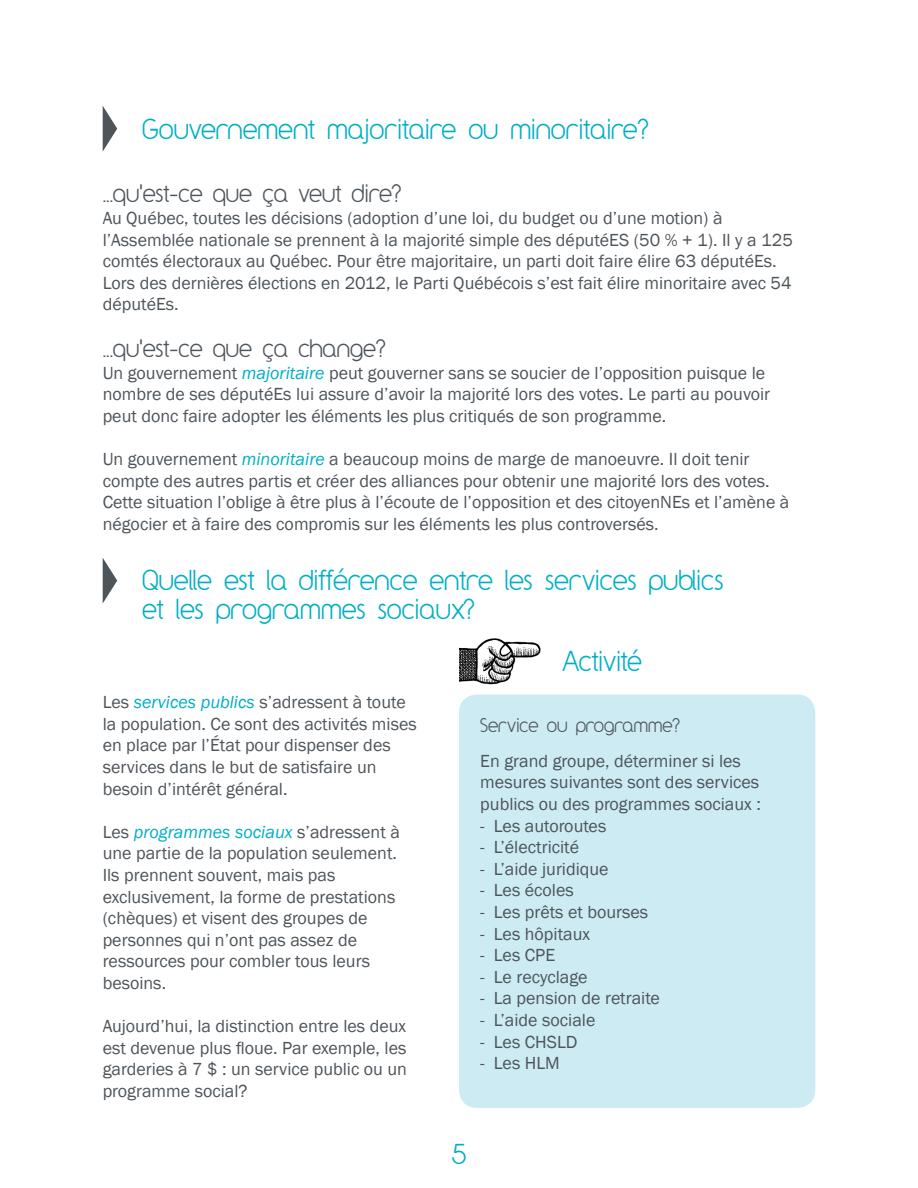
<style>
.page{position:relative;width:918px;height:1188px;background:#fff}
.page>*{position:absolute;margin:0;border:0;box-sizing:border-box;transform-origin:0 0}
.t1{font:24px/28.8px "Y2 K Neophyte";color:#00afc6}
.t2{font:21px "Y2 K Neophyte";color:#4d545a}
.t3{font:18px/21.6px "Franklin Gothic";color:#4d545a}
.t4{font:16.5px "Y2 K Neophyte";color:#4d545a}
.s1{font-style:italic;color:#00afc6}
</style>
<div class="page">
<div style="left:459px;top:695px;width:356px;height:413px;background:#cdebf3;border-radius:18px"></div>
<svg style="left:103px;top:106px;width:14px;height:45px"></svg>
<svg style="left:103px;top:558px;width:14px;height:45px"></svg>
<img style="left:460px;top:638px;width:81px;height:47px">
<p class="t1" style="left:142px;top:114px;width:508px">Gouvernement majoritaire ou minoritaire?</p>
<p class="t2" style="left:103px;top:179px;width:300px">...qu'est-ce que ça veut dire?</p>
<p class="t3" style="left:103px;top:208px;width:692px">Au Québec, toutes les décisions (adoption d’une loi, du budget ou d’une motion) à l’Assemblée nationale se prennent à la majorité simple des députéES (50 % + 1). Il y a 125 comtés électoraux au Québec. Pour être majoritaire, un parti doit faire élire 63 députéEs.<br>Lors des dernières élections en 2012, le Parti Québécois s’est fait élire minoritaire avec 54 députéEs.</p>
<p class="t2" style="left:103px;top:334px;width:284px">...qu'est-ce que ça change?</p>
<p class="t3" style="left:103px;top:362px;width:669px">Un gouvernement <span class="s1">majoritaire</span> peut gouverner sans se soucier de l’opposition puisque le nombre de ses députéEs lui assure d’avoir la majorité lors des votes. Le parti au pouvoir peut donc faire adopter les éléments les plus critiqués de son programme.</p>
<p class="t3" style="left:103px;top:449px;width:688px">Un gouvernement <span class="s1">minoritaire</span> a beaucoup moins de marge de manoeuvre. Il doit tenir compte des autres partis et créer des alliances pour obtenir une majorité lors des votes.<br>Cette situation l’oblige à être plus à l’écoute de l’opposition et des citoyenNEs et l’amène à négocier et à faire des compromis sur les éléments les plus controversés.</p>
<p class="t1" style="left:142px;top:565px;width:583px">Quelle est la différence entre les services publics et les programmes sociaux?</p>
<p class="t3" style="left:103px;top:692px;width:316px">Les <span class="s1">services publics</span> s’adressent à toute la population. Ce sont des activités mises en place par l’État pour dispenser des services dans le but de satisfaire un besoin d’intérêt général.</p>
<p class="t3" style="left:103px;top:821px;width:299px">Les <span class="s1">programmes sociaux</span> s’adressent à une partie de la population seulement.<br>Ils prennent souvent, mais pas exclusivement, la forme de prestations (chèques) et visent des groupes de personnes qui n’ont pas assez de ressources pour combler tous leurs besoins.</p>
<p class="t3" style="left:103px;top:1016px;width:306px;text-align:justify">Aujourd’hui, la distinction entre les deux est devenue plus floue. Par exemple, les garderies à 7 $ : un service public ou un programme social?</p>
<p class="t1" style="left:562px;top:647px;width:81px">Activité</p>
<p class="t4" style="left:480px;top:713px;width:201px">Service ou programme?</p>
<p class="t3" style="left:480px;top:750px;width:282px">En grand groupe, déterminer si les mesures suivantes sont des services publics ou des programmes sociaux :</p>
<p class="t3" style="left:480px;top:815px;width:128px">- Les autoroutes</p>
<p class="t3" style="left:480px;top:837px;width:100px">- L’électricité</p>
<p class="t3" style="left:480px;top:858px;width:130px">- L’aide juridique</p>
<p class="t3" style="left:480px;top:880px;width:95px">- Les écoles</p>
<p class="t3" style="left:480px;top:902px;width:170px">- Les prêts et bourses</p>
<p class="t3" style="left:480px;top:923px;width:111px">- Les hôpitaux</p>
<p class="t3" style="left:480px;top:945px;width:76px">- Les CPE</p>
<p class="t3" style="left:480px;top:966px;width:109px">- Le recyclage</p>
<p class="t3" style="left:480px;top:988px;width:181px">- La pension de retraite</p>
<p class="t3" style="left:480px;top:1010px;width:117px">- L’aide sociale</p>
<p class="t3" style="left:480px;top:1031px;width:99px">- Les CHSLD</p>
<p class="t3" style="left:480px;top:1053px;width:81px">- Les HLM</p>
<h1 class="t1" style="left:452px;top:1139px;width:16px">5</h1>
</div>
